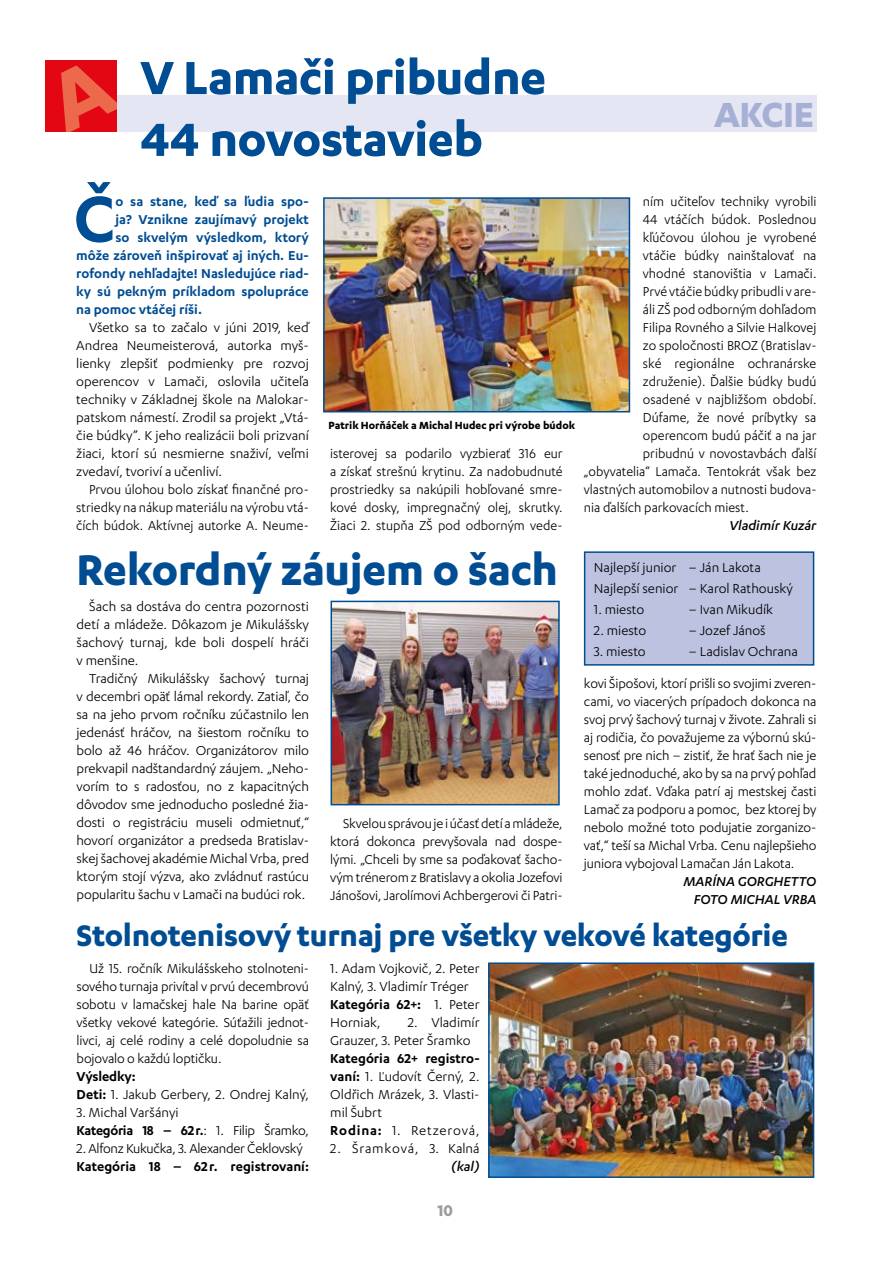
<style>
.page{position:relative;width:893px;height:1263px;background:#fff}
.page>*{position:absolute;margin:0;border:0;box-sizing:border-box;transform-origin:0 0}
.t1{font:600 75.6px "Karbon";color:#004d93}
.t2{font:700 54px/61.8px "Karbon";letter-spacing:-.01em;color:#004d93}
.t3{font:700 49.5px "Karbon";letter-spacing:-.01em;color:#004d93}
.t4{font:700 40.5px "Karbon";letter-spacing:-.01em;color:#a6afd4}
.t5{font:700 34.5px "Karbon";letter-spacing:-.01em;color:#004d93}
.t6{font:700 18px "Karbon";color:#9d9d9c}
.t7{font:15px/18px "Karbon";color:#000;text-align:justify}
.t8{font:15px/18px "Karbon";color:#000;text-align:justify;scale:.96 1}
.t9{font:600 15px "Karbon";color:#004d93}
.t10{font:italic 500 15px/18px "Karbon";color:#000;text-align:right}
.t11{font:15px "Karbon";letter-spacing:-.02em;color:#000}
.t12{font:600 15px "Karbon";color:#000}
.t13{font:15px "Karbon";letter-spacing:.045em;color:#000}
.t14{font:700 12px "Karbon";color:#000}
.s1{font-weight:600}
</style>
<div class="page">
<div style="left:117px;top:95px;width:699px;height:37px;background:#e5e6f3"></div>
<img style="left:326px;top:200px;width:301px;height:209px">
<div style="left:323px;top:197px;width:307px;height:215px;border:2px solid #004d93"></div>
<img style="left:334px;top:604px;width:223px;height:198px">
<div style="left:331px;top:601px;width:229px;height:204px;border:2px solid #004d93"></div>
<div style="left:585px;top:552px;width:229px;height:113px;background:#bdc2e0"></div>
<div style="left:584px;top:551px;width:230px;height:115px;border:2px solid #004d93"></div>
<img style="left:491px;top:965px;width:320px;height:210px">
<div style="left:488px;top:962px;width:326px;height:216px;border:2px solid #004d93"></div>
<div style="left:45px;top:60px;width:72px;height:72px;background:#e30613"></div>
<h2 class="t2" style="left:140px;top:45px;width:407px">V Lamači pribudne<br>44 novostavieb</h2>
<h3 class="t4" style="left:714px;top:92px;width:102px">AKCIE</h3>
<h1 class="t1" style="left:74px;top:176px;width:43px">Č</h1>
<p class="t9" style="left:115px;top:193px;width:195px">o sa stane, keď sa ľudia spo-</p>
<p class="t9" style="left:115px;top:211px;width:195px">ja? Vznikne zaujímavý projekt</p>
<p class="t9" style="left:115px;top:229px;width:195px">so skvelým výsledkom, ktorý</p>
<p class="t9" style="left:76px;top:247px;width:234px">môže zároveň inšpirovať aj iných. Eu-</p>
<p class="t9" style="left:76px;top:265px;width:234px">rofondy nehľadajte! Nasledujúce riad-</p>
<p class="t9" style="left:76px;top:283px;width:234px">ky sú pekným príkladom spolupráce</p>
<p class="t9" style="left:76px;top:301px;width:127px">na pomoc vtáčej ríši.</p>
<p class="t7" style="left:76px;top:318px;width:234px;text-indent:13px">Všetko sa to začalo v júni 2019, keď Andrea Neumeisterová, autorka myš&shy;lienky zlepšiť podmienky pre rozvoj operencov v Lamači, oslovila učiteľa techniky v Základnej škole na Malokar&shy;patskom námestí. Zrodil sa projekt „Vtá&shy;čie búdky”. K jeho realizácii boli prizvaní žiaci, ktorí sú nesmierne snaživí, veľmi zvedaví, tvoriví a učenliví.</p>
<p class="t8" style="left:76px;top:480px;width:244px;text-indent:13px">Prvou úlohou bolo získať finančné pro&shy;striedky na nákup materiálu na výrobu vtá&shy;čích búdok. Aktívnej autorke A. Neume-</p>
<p class="t14" style="left:328px;top:419px;width:248px">Patrik Horňáček a Michal Hudec pri výrobe búdok</p>
<p class="t8" style="left:330px;top:444px;width:244px">isterovej sa podarilo vyzbierať 316 eur a získať strešnú krytinu. Za nadobudnuté prostriedky sa nakúpili hobľované smre&shy;kové dosky, impregnačný olej, skrutky.<br>Žiaci 2. stupňa ZŠ pod odborným vede-</p>
<p class="t8" style="left:643px;top:192px;width:182px">ním učiteľov techniky vyrobili</p>
<p class="t8" style="left:643px;top:210px;width:182px">44 vtáčích búdok. Poslednou</p>
<p class="t8" style="left:643px;top:228px;width:182px">kľúčovou úlohou je vyrobené</p>
<p class="t8" style="left:643px;top:246px;width:182px">vtáčie búdky nainštalovať na</p>
<p class="t8" style="left:643px;top:264px;width:182px">vhodné stanovištia v Lamači.</p>
<p class="t8" style="left:643px;top:282px;width:182px">Prvé vtáčie búdky pribudli v are-</p>
<p class="t8" style="left:643px;top:300px;width:182px">áli ZŠ pod odborným dohľadom</p>
<p class="t8" style="left:643px;top:318px;width:182px">Filipa Rovného a Silvie Halkovej</p>
<p class="t8" style="left:643px;top:336px;width:182px">zo spoločnosti BROZ (Bratislav-</p>
<p class="t8" style="left:643px;top:354px;width:182px">ské regionálne ochranárske</p>
<p class="t8" style="left:643px;top:372px;width:182px">združenie). Ďalšie búdky budú</p>
<p class="t8" style="left:643px;top:390px;width:182px">osadené v najbližšom období.</p>
<p class="t8" style="left:643px;top:408px;width:182px">Dúfame, že nové príbytky sa</p>
<p class="t8" style="left:643px;top:426px;width:182px">operencom budú páčiť a na jar</p>
<p class="t8" style="left:643px;top:444px;width:182px">pribudnú v novostavbách ďalší</p>
<p class="t8" style="left:584px;top:462px;width:244px">„obyvatelia“ Lamača. Tentokrát však bez</p>
<p class="t8" style="left:584px;top:480px;width:244px">vlastných automobilov a nutnosti budova-</p>
<p class="t8" style="left:584px;top:498px;width:173px">nia ďalších parkovacích miest.</p>
<p class="t10" style="left:729px;top:516px;width:89px">Vladimír Kuzár</p>
<h3 class="t3" style="left:77px;top:542px;width:483px">Rekordný záujem o šach</h3>
<p class="t7" style="left:594px;top:556px;width:200px;line-height:21px">Najlepší junior – Ján Lakota<br>Najlepší senior – Karol Rathouský</p>
<p class="t7" style="left:594px;top:600px;width:52px">1. miesto</p>
<p class="t7" style="left:688px;top:600px;width:86px">– Ivan Mikudík</p>
<p class="t7" style="left:594px;top:621px;width:54px">2. miesto</p>
<p class="t7" style="left:688px;top:621px;width:79px">– Jozef Jánoš</p>
<p class="t7" style="left:594px;top:642px;width:53px">3. miesto</p>
<p class="t7" style="left:688px;top:642px;width:111px">– Ladislav Ochrana</p>
<p class="t7" style="left:77px;top:597px;width:234px;text-indent:13px">Šach sa dostáva do centra pozornosti detí a mládeže. Dôkazom je Mikulášsky šachový turnaj, kde boli dospelí hráči v menšine.</p>
<p class="t7" style="left:77px;top:669px;width:234px;text-indent:13px">Tradičný Mikulášsky šachový turnaj v decembri opäť lámal rekordy. Zatiaľ, čo sa na jeho prvom ročníku zúčastnilo len jedenásť hráčov, na šiestom ročníku to bolo až 46 hráčov. Organizátorov milo prekvapil nadštandardný záujem. „Neho&shy;vorím to s radosťou, no z kapacitných dôvodov sme jednoducho posledné žia&shy;dosti o registráciu museli odmietnuť,“ hovorí organizátor a predseda Bratislav&shy;skej šachovej akadémie Michal Vrba, pred ktorým stojí výzva, ako zvládnuť rastúcu popularitu šachu v Lamači na budúci rok.</p>
<p class="t7" style="left:584px;top:674px;width:234px">kovi Šipošovi, ktorí prišli so svojimi zveren&shy;cami, vo viacerých prípadoch dokonca na svoj prvý šachový turnaj v živote. Zahrali si aj rodičia, čo považujeme za výbornú skú&shy;senosť pre nich – zistiť, že hrať šach nie je také jednoduché, ako by sa na prvý pohľad mohlo zdať. Vďaka patrí aj mestskej časti Lamač za podporu a pomoc, bez ktorej by nebolo možné toto podujatie zorganizo&shy;vať,“ teší sa Michal Vrba. Cenu najlepšieho juniora vybojoval Lamačan Ján Lakota.</p>
<p class="t10" style="left:683px;top:872px;width:134px">MARÍNA GORGHETTO<br>FOTO MICHAL VRBA</p>
<p class="t7" style="left:330px;top:814px;width:234px;text-indent:13px">Skvelou správou je i účasť detí a mládeže, ktorá dokonca prevyšovala nad dospe&shy;lými. „Chceli by sme sa poďakovať šacho&shy;vým trénerom z Bratislavy a okolia Jozefovi Jánošovi, Jarolímovi Achbergerovi či Patri-</p>
<h3 class="t5" style="left:77px;top:916px;width:713px">Stolnotenisový turnaj pre všetky vekové kategórie</h3>
<p class="t7" style="left:77px;top:959px;width:234px;text-indent:13px">Už 15. ročník Mikulášskeho stolnoteni&shy;sového turnaja privítal v prvú decembrovú sobotu v lamačskej hale Na barine opäť všetky vekové kategórie. Súťažili jednot&shy;livci, aj celé rodiny a celé dopoludnie sa bojovalo o každú loptičku.</p>
<p class="t7" style="left:77px;top:1067px;width:234px"><span class="s1">Výsledky:<br>Deti:</span> 1. Jakub Gerbery, 2. Ondrej Kalný,</p>
<p class="t7" style="left:77px;top:1103px;width:234px">3. Michal Varšányi<br><span class="s1">Kategória 18 – 62r.</span>: 1. Filip Šramko,</p>
<p class="t11" style="left:77px;top:1140px;width:228px">2. Alfonz Kukučka, 3. Alexander Čeklovský</p>
<p class="t12" style="left:77px;top:1158px;width:234px">Kategória 18 – 62r. registrovaní:</p>
<p class="t7" style="left:330px;top:959px;width:151px;text-align:left">1. Adam Vojkovič, 2. Peter<br>Kalný, 3. Vladimír Tréger<br><span class="s1">Kategória 62+:</span> 1. Peter<br>Horniak,</p>
<p class="t7" style="left:330px;top:1013px;width:151px;text-indent:78px">2. Vladimír<br>Grauzer, 3. Peter Šramko</p>
<p class="t7" style="left:330px;top:1049px;width:151px;text-align:left"><span class="s1">Kategória 62+ registro&shy;vaní:</span> 1. Ľudovít Černý, 2.<br>Oldřich Mrázek, 3. Vlasti&shy;mil Šubrt<br><span class="s1">Rodina:</span> 1. Retzerová,</p>
<p class="t13" style="left:330px;top:1140px;width:151px">2. Šramková, 3. Kalná</p>
<p class="t10" style="left:451px;top:1157px;width:30px">(kal)</p>
<p class="t6" style="left:437px;top:1200px;width:17px">10</p>
</div>
